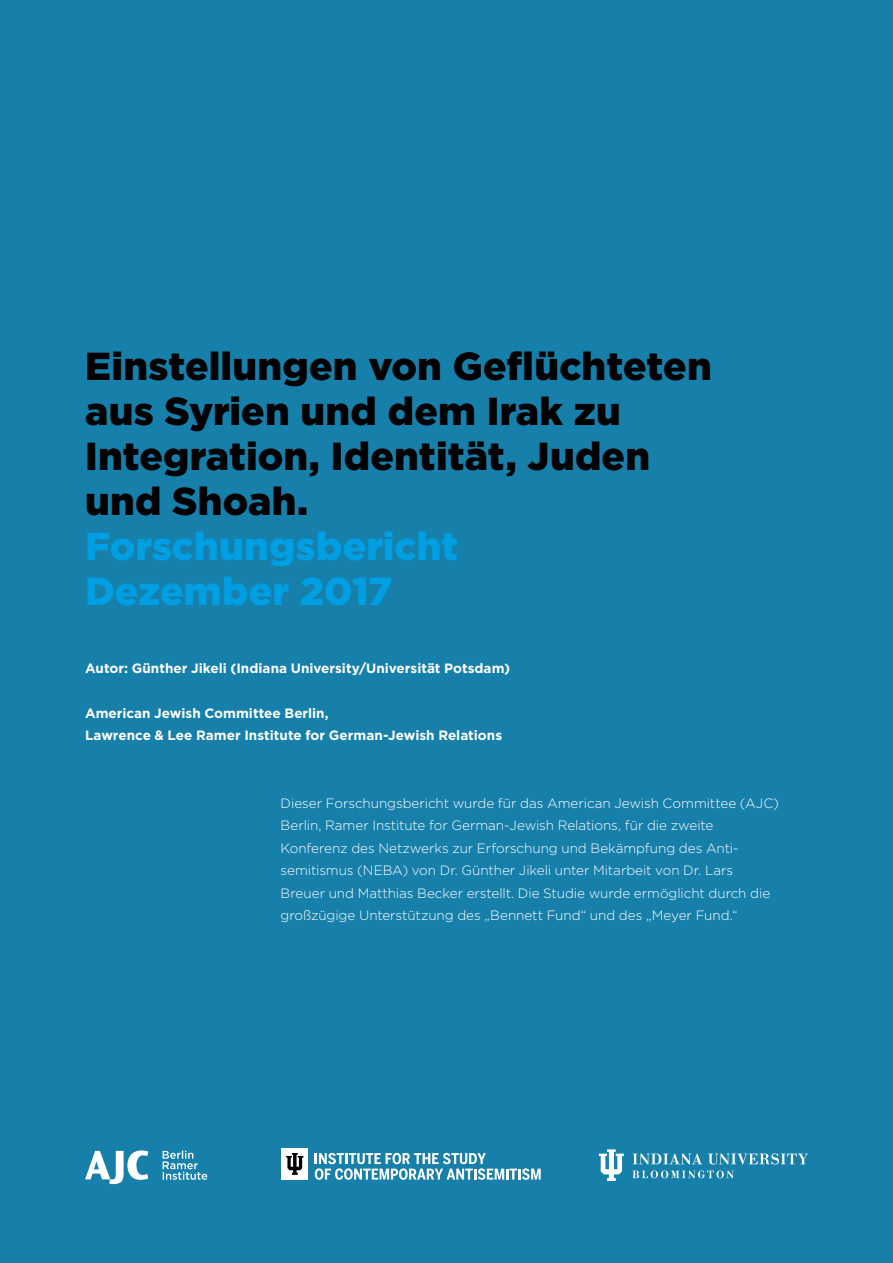
<style>
.page{position:relative;width:893px;height:1263px;background:#1680ab}
.page>*{position:absolute;margin:0;border:0;box-sizing:border-box;transform-origin:0 0}
.t1{font:900 39px/45px "Gotham";letter-spacing:.005em;color:#000}
.t2{font:900 39px/45px "Gotham";color:#009fe3}
.t3{font:300 13.5px/22.5px "Gotham";letter-spacing:-.005em;color:#fff}
.t4{font:700 13.5px/22.5px "Gotham";color:#fff}
</style>
<div class="page">
<div style="left:282px;top:1148px;width:26px;height:31px;background:#fff"></div>
<svg style="left:286px;top:1153px;width:17px;height:22px"></svg>
<svg style="left:315px;top:1153px;width:226px;height:27px"></svg>
<svg style="left:85px;top:1150px;width:63px;height:34px"></svg>
<svg style="left:163px;top:1150px;width:44px;height:30px"></svg>
<svg style="left:599px;top:1149px;width:25px;height:32px"></svg>
<svg style="left:633px;top:1153px;width:69px;height:11px"></svg>
<svg style="left:708px;top:1153px;width:100px;height:11px"></svg>
<svg style="left:633px;top:1170px;width:101px;height:8px"></svg>
<h1 class="t1" style="left:85px;top:343px;width:628px">Einstellungen von Geflüchteten aus Syrien und dem Irak zu<br>Integration, Identität, Juden und Shoah.</h1>
<h1 class="t2" style="left:85px;top:523px;width:375px">Forschungsbericht<br>Dezember 2017</h1>
<p class="t4" style="left:85px;top:656px;width:427px">Autor: Günther Jikeli (Indiana University/Universität Potsdam)</p>
<p class="t4" style="left:85px;top:701px;width:419px">American Jewish Committee Berlin,<br>Lawrence &amp; Lee Ramer Institute for German-Jewish Relations</p>
<p class="t3" style="left:281px;top:791px;width:500px">Dieser Forschungsbericht wurde für das American Jewish Committee (AJC)<br>Berlin, Ramer Institute for German-Jewish Relations, für die zweite Konferenz des Netzwerks zur Erforschung und Bekämpfung des Anti&shy;semitismus (NEBA) von Dr. Günther Jikeli unter Mitarbeit von Dr. Lars Breuer und Matthias Becker erstellt. Die Studie wurde ermöglicht durch die großzügige Unterstützung des „Bennett Fund“ und des „Meyer Fund.“</p>
</div>
